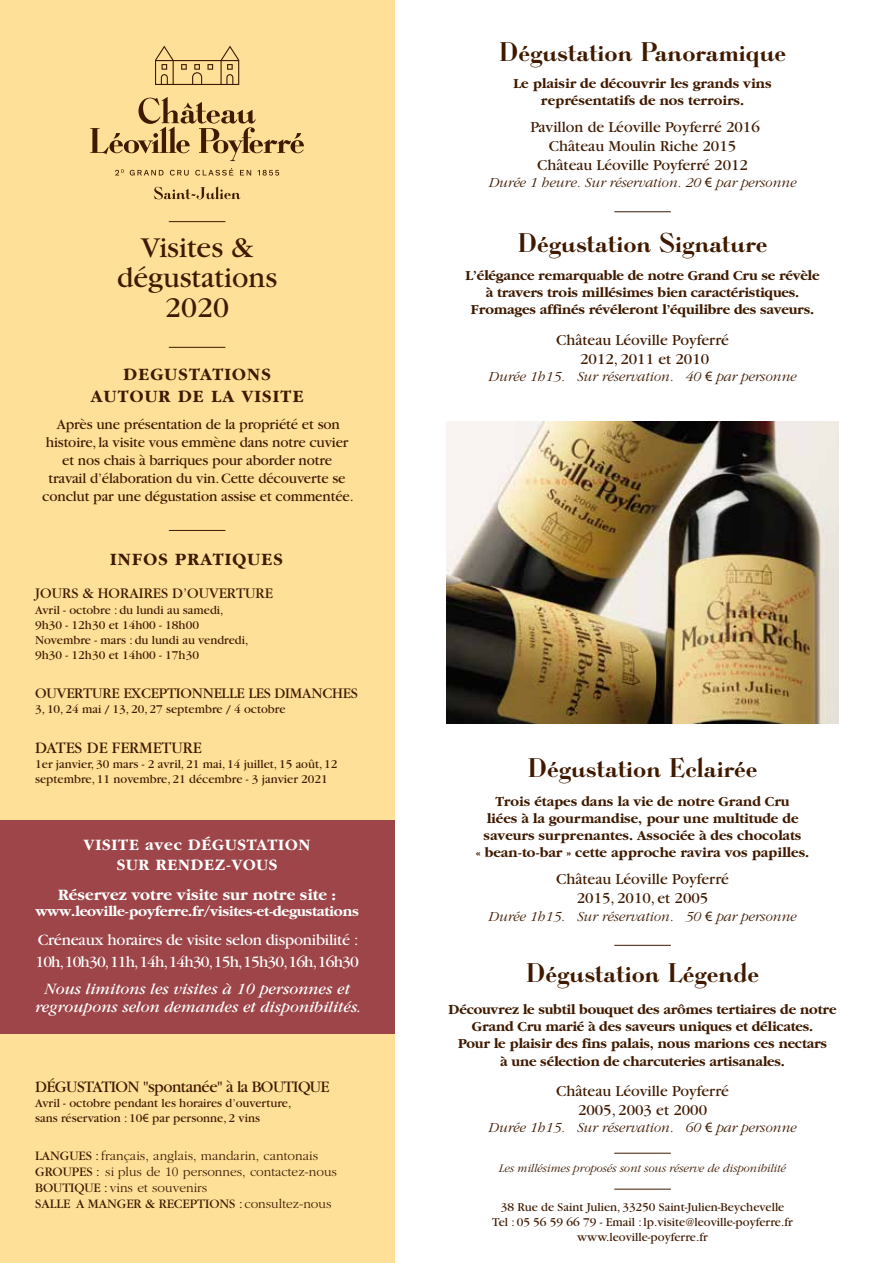
<style>
.page{position:relative;width:893px;height:1263px;background:#fff}
.page>*{position:absolute;margin:0;border:0;box-sizing:border-box;transform-origin:0 0}
.t1{font:30px/30px "Garamond";color:#3f1a00;text-align:center}
.t2{font:26.85px "Assemblage Cuvelier";color:#3f1a00}
.t3{font:700 18px/21.6px "Garamond";letter-spacing:.07em;color:#3f1a00;text-align:center}
.t4{font:16.8px "Garamond";letter-spacing:-.03em;color:#3f1a00}
.t5{font:16.8px "Garamond";color:#3f1a00}
.t6{font:16.5px/22.5px "Garamond";letter-spacing:-.015em;color:#fff}
.t7{font:italic 16.5px/18px "Garamond";color:#fff;text-align:center}
.t8{font:700 16.5px/19.5px "Garamond";letter-spacing:.05em;color:#fff;text-align:center}
.t9{font:700 16.5px "Garamond";letter-spacing:.015em;color:#fff}
.t10{font:15.9px/19px "Garamond";color:#3f1a00;text-align:center}
.t11{font:15.3px "Garamond";letter-spacing:-.01em;color:#3f1a00}
.t12{font:15px/18px "Garamond";letter-spacing:-.01em;color:#3f1a00;text-align:center}
.t13{font:700 15px "Garamond";letter-spacing:-.02em;color:#fff}
.t14{font:700 14.25px/17.2px "Garamond";letter-spacing:-.01em;color:#3f1a00;text-align:center}
.t15{font:italic 300 14.25px "Garamond";color:#3f1a00}
.t16{font:300 13.5px/16.2px "Garamond";color:#3f1a00}
.t17{font:12.6px/15px "Garamond";color:#3f1a00}
.t18{font:italic 300 12px "Garamond";color:#3f1a00}
.s1{font-family:"Myriad Pro"}
.s2{font-weight:400}
.s3{font-family:"Myriad Pro";font-weight:400;font-style:normal}
</style>
<div class="page">
<div style="left:0;top:0;width:395px;height:1263px;background:#ffe099"></div>
<svg style="left:155px;top:46px;width:84px;height:39px"></svg>
<svg style="left:154px;top:186px;width:86px;height:13px"></svg>
<svg style="left:115px;top:169px;width:9px;height:6px"></svg>
<svg style="left:130px;top:170px;width:34px;height:6px"></svg>
<svg style="left:170px;top:170px;width:19px;height:6px"></svg>
<svg style="left:195px;top:168px;width:38px;height:8px"></svg>
<svg style="left:240px;top:170px;width:11px;height:5px"></svg>
<svg style="left:257px;top:170px;width:22px;height:6px"></svg>
<svg style="left:90px;top:97px;width:214px;height:64px"></svg>
<hr style="left:169px;top:221px;width:56px;height:1px;background:#3f1a00">
<hr style="left:169px;top:347px;width:56px;height:1px;background:#3f1a00">
<hr style="left:169px;top:530px;width:56px;height:1px;background:#3f1a00">
<hr style="left:614px;top:1153px;width:57px;height:1px;background:#3f1a00">
<hr style="left:614px;top:1189px;width:57px;height:1px;background:#3f1a00">
<hr style="left:614px;top:945px;width:57px;height:1px;background:#3f1a00">
<hr style="left:614px;top:211px;width:57px;height:1px;background:#3f1a00">
<div style="left:0;top:820px;width:395px;height:214px;background:#9d4548"></div>
<img style="left:447px;top:421px;width:391px;height:303px">
<h1 class="t1" style="left:117px;top:233px;width:162px">Visites &amp; dégustations<br>2020</h1>
<p class="t3" style="left:91px;top:364px;width:214px">DEGUSTATIONS<br>AUTOUR DE LA VISITE</p>
<p class="t12" style="left:42px;top:415px;width:313px">Après une présentation de la propriété et son histoire, la visite vous emmène dans notre cuvier et nos chais à barriques pour aborder notre<br>travail d’élaboration du vin. Cette découverte se conclut par une dégustation assise et commentée.</p>
<p class="t3" style="left:110px;top:548px;width:174px">INFOS PRATIQUES</p>
<p class="t11" style="left:35px;top:586px;width:239px">JOURS &amp; HORAIRES D’OUVERTURE</p>
<p class="t17" style="left:35px;top:602px;width:215px">Avril - octobre : du lundi au samedi,<br>9h30 - 12h30 et 14h00 - 18h00<br>Novembre - mars : du lundi au vendredi,<br>9h30 - 12h30 et 14h00 - 17h30</p>
<p class="t11" style="left:35px;top:685px;width:324px">OUVERTURE EXCEPTIONNELLE LES DIMANCHES</p>
<p class="t17" style="left:35px;top:701px;width:252px">3, 10, 24 mai / 13, 20, 27 septembre / 4 octobre</p>
<p class="t5" style="left:35px;top:739px;width:168px">DATES DE FERMETURE</p>
<p class="t17" style="left:35px;top:757px;width:304px">1er janvier, 30 mars - 2 avril, 21 mai, 14 juillet, 15 août, 12 septembre, 11 novembre, 21 décembre - 3 janvier 2021</p>
<p class="t8" style="left:84px;top:836px;width:228px">VISITE avec DÉGUSTATION<br>SUR RENDEZ-VOUS</p>
<p class="t9" style="left:58px;top:886px;width:280px">Réservez votre visite sur notre site :</p>
<p class="t13" style="left:35px;top:904px;width:325px">www.leoville-poyferre.fr/visites-et-degustations</p>
<p class="t6" style="left:35px;top:929px;width:325px">Créneaux horaires de visite selon disponibilité :<br>10h,10h30,11h,14h,14h30,15h,15h30,16h,16h30</p>
<p class="t7" style="left:35px;top:980px;width:327px">Nous limitons les visites à 10 personnes et regroupons selon demandes et disponibilités.</p>
<p class="t4" style="left:35px;top:1078px;width:296px">DÉGUSTATION "spontanée" à la BOUTIQUE</p>
<p class="t17" style="left:35px;top:1096px;width:258px">Avril - octobre pendant les horaires d’ouverture, sans réservation : 10<span class="s1">€</span> par personne, 2 vins</p>
<p class="t16" style="left:35px;top:1147px;width:303px"><span class="s2">LANGUES :</span> français, anglais, mandarin, cantonais <span class="s2">GROUPES :</span> si plus de 10 personnes, contactez-nous <span class="s2">BOUTIQUE :</span> vins et souvenirs<br><span class="s2">SALLE A MANGER &amp; RECEPTIONS :</span> consultez-nous</p>
<h2 class="t2" style="left:499px;top:37px;width:289px">Dégustation Panoramique</h2>
<p class="t14" style="left:513px;top:75px;width:260px">Le plaisir de découvrir les grands vins représentatifs de nos terroirs.</p>
<p class="t10" style="left:530px;top:118px;width:231px">Pavillon de Léoville Poyferré 2016<br>Château Moulin Riche 2015<br>Château Léoville Poyferré 2012</p>
<p class="t15" style="left:489px;top:176px;width:309px">Durée 1 heure. Sur réservation. 20 <span class="s3">€</span> par personne</p>
<h2 class="t2" style="left:518px;top:228px;width:251px">Dégustation Signature</h2>
<p class="t14" style="left:466px;top:267px;width:355px">L’élégance remarquable de notre Grand Cru se révèle à travers trois millésimes bien caractéristiques.<br>Fromages affinés révéleront l’équilibre des saveurs.</p>
<p class="t10" style="left:556px;top:330px;width:174px">Château Léoville Poyferré<br>2012, 2011 et 2010</p>
<p class="t15" style="left:489px;top:369px;width:309px">Durée 1h15. Sur réservation. 40 <span class="s3">€</span> par personne</p>
<h2 class="t2" style="left:528px;top:753px;width:231px">Dégustation Eclairée</h2>
<p class="t14" style="left:476px;top:793px;width:335px">Trois étapes dans la vie de notre Grand Cru<br>liées à la gourmandise, pour une multitude de saveurs surprenantes. Associée à des chocolats<br>« bean-to-bar » cette approche ravira vos papilles.</p>
<p class="t10" style="left:556px;top:870px;width:174px">Château Léoville Poyferré<br>2015, 2010, et 2005</p>
<p class="t15" style="left:489px;top:909px;width:309px">Durée 1h15. Sur réservation. 50 <span class="s3">€</span> par personne</p>
<h2 class="t2" style="left:526px;top:957px;width:234px">Dégustation Légende</h2>
<p class="t14" style="left:449px;top:1001px;width:389px">Découvrez le subtil bouquet des arômes tertiaires de notre Grand Cru marié à des saveurs uniques et délicates.<br>Pour le plaisir des fins palais, nous marions ces nectars<br>à une sélection de charcuteries artisanales.</p>
<p class="t10" style="left:556px;top:1081px;width:174px">Château Léoville Poyferré<br>2005, 2003 et 2000</p>
<p class="t15" style="left:489px;top:1120px;width:309px">Durée 1h15. Sur réservation. 60 <span class="s3">€</span> par personne</p>
<p class="t18" style="left:499px;top:1162px;width:288px">Les millésimes proposés sont sous réserve de disponibilité</p>
<p class="t17" style="left:492px;top:1200px;width:302px;text-align:center">38 Rue de Saint Julien, 33250 Saint-Julien-Beychevelle<br>Tel : 05 56 59 66 79 - Email : lp.visite@leoville-poyferre.fr www.leoville-poyferre.fr</p>
</div>
